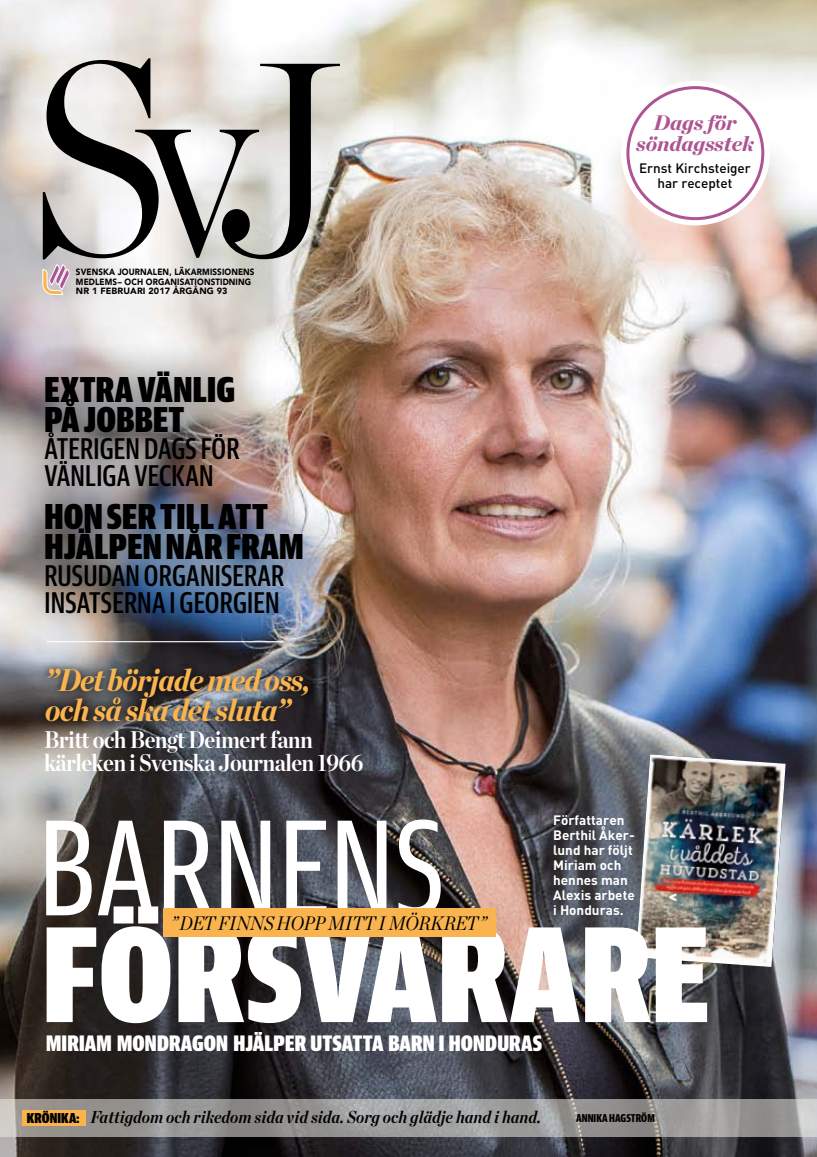
<style>
.page{position:relative;width:817px;height:1157px;background:#fff}
.page>*{position:absolute;margin:0;border:0;box-sizing:border-box;transform-origin:0 0}
.t1{font:300 273.6px "Chronicle Display";color:#000;scale:.9 1}
.t2{font:900 136.5px "Guardian Sans X Cond";letter-spacing:.01em;color:#fff}
.t3{font:136.5px "Guardian Sans X Cond";letter-spacing:.01em;color:#fff}
.t4{font:900 36px/30px "Guardian Sans X Cond";letter-spacing:.01em;color:#000}
.t5{font:italic 900 31.5px/30px "Chronicle Display";letter-spacing:-.025em;color:#f9b44f;scale:.9 1}
.t6{font:500 30px/27px "Guardian Sans X Cond";letter-spacing:.01em;color:#000}
.t7{font:700 24px/23.1px "Chronicle Display";letter-spacing:-.025em;color:#fff;scale:.9 1}
.t8{font:900 22.35px "Guardian Sans X Cond";letter-spacing:.01em;color:#fff}
.t9{font:italic 900 21px/21.5px "Chronicle Display";color:#ad5493;text-align:center}
.t10{font:italic 19.5px "Chronicle Display";letter-spacing:-.01em;color:#000;scale:.9 1}
.t11{font:italic 700 17.25px "Chronicle Display";letter-spacing:.005em;color:#000;scale:.9 1}
.t12{font:700 16.5px "DIN";color:#fff}
.t13{font:900 14.4px "Guardian Sans X Cond";letter-spacing:.01em;color:#000}
.t14{font:700 13.5px/15px "DIN";color:#fff}
.t15{font:500 13.5px/15px "DIN";color:#000;text-align:center}
.t16{font:700 11.4px "Guardian Sans X Cond";letter-spacing:.01em;color:#000}
.t17{font:900 9px/9.8px "Avenir";letter-spacing:.01em;color:#000;scale:.9 1}
.t18{font:900 9px "Avenir";letter-spacing:.01em;color:#000}
</style>
<div class="page">
<img style="left:0;top:0;width:816px;height:1157px">
<img style="left:635px;top:754px;width:150px;height:213px">
<svg style="left:0;top:1098px;width:816px;height:38px;background:#999896"></svg>
<div style="left:22px;top:1109px;width:64px;height:16px;background:#f9b44f"></div>
<div style="left:38px;top:661px;width:278px;height:68px;background:#000;opacity:.75"></div>
<div style="left:8px;top:336px;width:331px;height:314px;background:#000;opacity:.58"></div>
<hr style="left:47px;top:641px;width:236px;height:1px;background:#fff">
<svg style="left:43px;top:265px;width:26px;height:29px"></svg>
<div style="left:620px;top:81px;width:149px;height:144px;background:#fff;border-radius:50%"></div>
<div style="left:626px;top:86px;width:138px;height:134px;border:3px solid #ad5493;border-radius:50%"></div>
<div style="left:163px;top:908px;width:333px;height:28px;background:#f9b44f"></div>
<h1 class="t1" style="left:29px;top:-50px;width:352px">SvJ</h1>
<p class="t18" style="left:76px;top:286px;width:153px">NR 1 FEBRUARI 2017 ÅRGÅNG 93</p>
<p class="t17" style="left:76px;top:267px;width:200px">SVENSKA JOURNALEN, LÄKARMISSIONENS<br>MEDLEMS– OCH ORGANISATIONSTIDNING</p>
<h3 class="t4" style="left:44px;top:372px;width:192px">EXTRA VÄNLIG<br>PÅ JOBBET</h3>
<h3 class="t6" style="left:44px;top:433px;width:196px">ÅTERIGEN DAGS FÖR<br>VÄNLIGA VECKAN</h3>
<h3 class="t4" style="left:44px;top:499px;width:258px">HON SER TILL ATT<br>HJÄLPEN NÅR FRAM</h3>
<h3 class="t6" style="left:44px;top:560px;width:241px">RUSUDAN ORGANISERAR<br>INSATSERNA I GEORGIEN</h3>
<h3 class="t5" style="left:45px;top:662px;width:296px">”Det började med oss, och så ska det sluta”</h3>
<h3 class="t7" style="left:44px;top:726px;width:356px">Britt och Bengt Deimert fann kärleken i Svenska Journalen 1966</h3>
<h3 class="t9" style="left:636px;top:110px;width:119px">Dags för söndagsstek</h3>
<p class="t15" style="left:639px;top:160px;width:113px">Ernst Kirchsteiger har receptet</p>
<p class="t14" style="left:553px;top:812px;width:83px">Författaren<br>Berthil Åker&shy;lund har följt<br>Miriam och hennes man<br>Alexis arbete i Honduras.</p>
<h2 class="t3" style="left:39px;top:774px;width:407px">BARNENS</h2>
<p class="t12" style="left:668px;top:885px;width:10px">&lt;</p>
<h2 class="t2" style="left:43px;top:876px;width:668px">FÖRSVARARE</h2>
<h3 class="t8" style="left:46px;top:1026px;width:497px">MIRIAM MONDRAGON HJÄLPER UTSATTA BARN I HONDURAS</h3>
<h3 class="t10" style="left:171px;top:907px;width:352px">” DET FINNS HOPP MITT I MÖRKRET ”</h3>
<p class="t11" style="left:91px;top:1102px;width:502px">Fattigdom och rikedom sida vid sida. Sorg och glädje hand i hand.</p>
<p class="t13" style="left:27px;top:1107px;width:54px">KRÖNIKA:</p>
<p class="t16" style="left:576px;top:1110px;width:80px">ANNIKA HAGSTRÖM</p>
</div>
